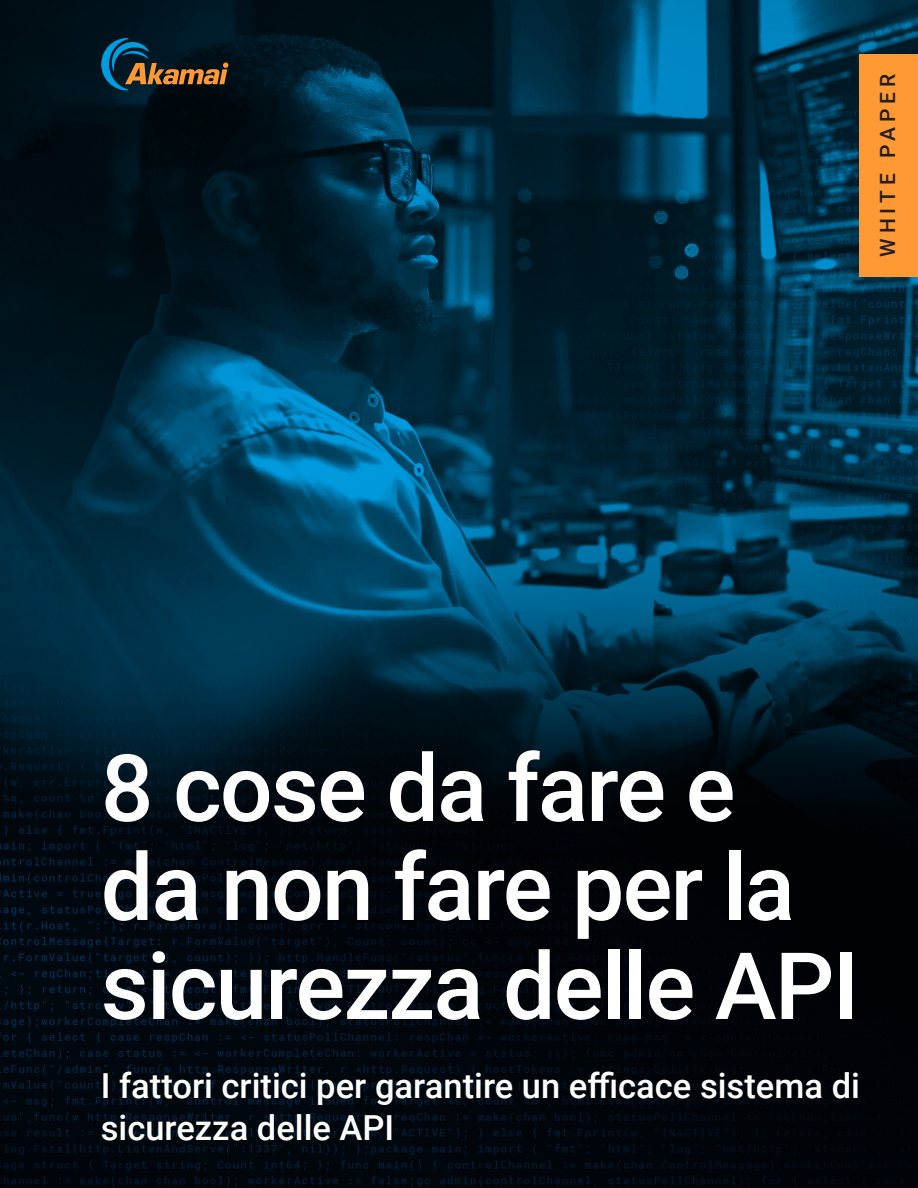
<style>
.page{position:relative;width:918px;height:1188px;background:#fff}
.page>*{position:absolute;margin:0;border:0;box-sizing:border-box;transform-origin:0 0}
.t1{font:500 93px/99px "Roboto";letter-spacing:-.02em;color:#fff}
.t2{font:500 34.5px/42px "Roboto";color:#fff}
.t3{font:500 21px "Roboto";letter-spacing:.24em;color:#231f20}
</style>
<div class="page">
<img style="left:0;top:0;width:918px;height:1188px">
<div style="left:860px;top:54px;width:58px;height:222px;background:#f93"></div>
<svg style="left:101px;top:38px;width:127px;height:53px;background:#293836"></svg>
<p class="t3" style="left:873px;top:257px;width:185px;rotate:-90deg">WHITE PAPER</p>
<p class="t1" style="left:101px;top:735px;width:759px">8 cose da fare e da non fare per la sicurezza delle API</p>
<p class="t2" style="left:101px;top:1064px;width:761px">I fattori critici per garantire un efficace sistema di sicurezza delle API</p>
</div>
